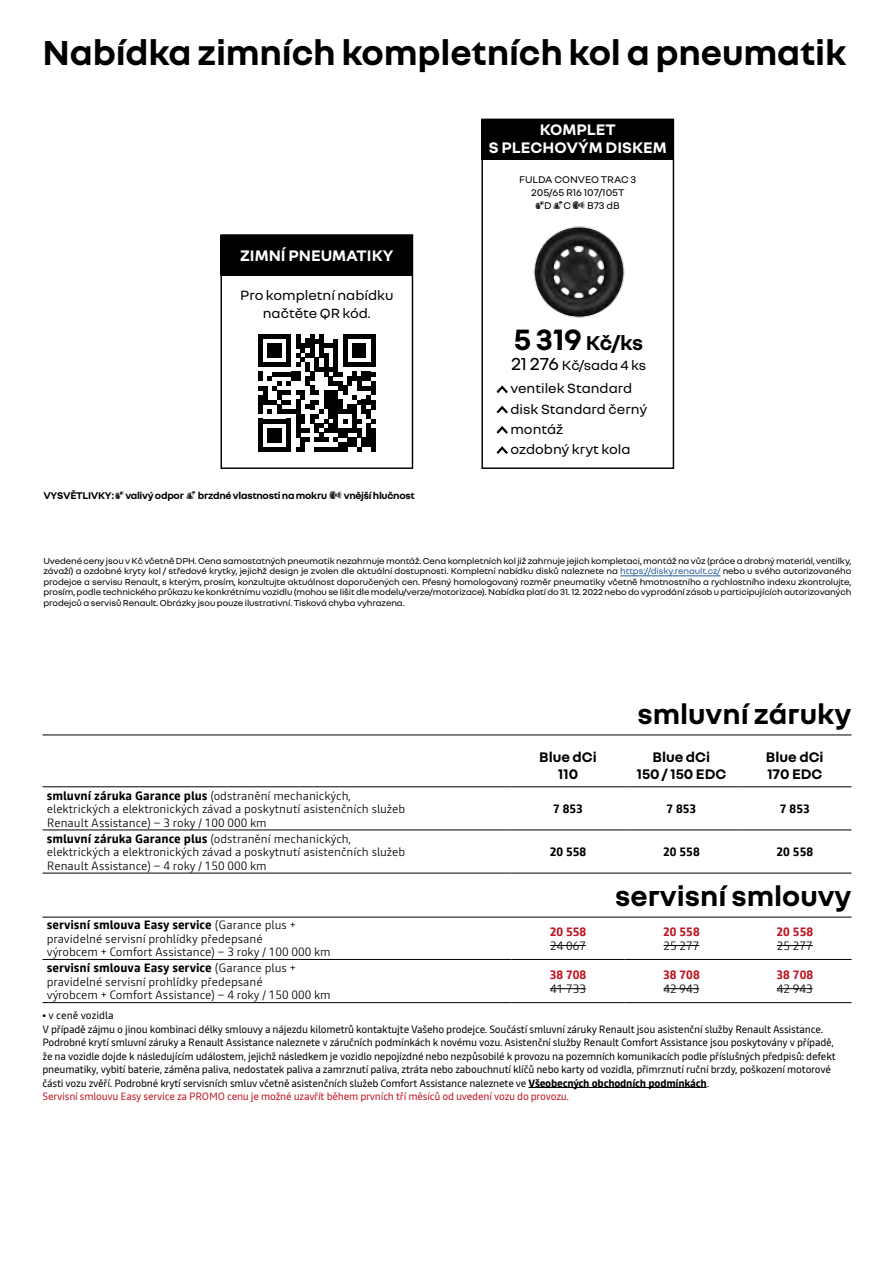
<style>
.page{position:relative;width:893px;height:1263px;background:#fff}
.page>*{position:absolute;margin:0;border:0;box-sizing:border-box;transform-origin:0 0}
.t1{font:700 37.5px "Nouvel R";letter-spacing:-.005em;color:#000}
.t2{font:700 30px "Nouvel R";color:#000}
.t3{font:700 21.75px "Nouvel R";color:#000}
.t4{font:700 16.5px/17.4px "Nouvel R";color:#fff;text-align:center}
.t5{font:700 15px/16.5px "Nouvel R";color:#000;text-align:center}
.t6{font:14.4px/20.2px "Nouvel R";color:#000}
.t7{font:300 12px/13.5px "Read";color:#000}
.t8{font:700 12px "Read";color:#be1622}
.t9{font:700 12px "Read";color:#000}
.t10{font:10.5px/13.5px "Read";letter-spacing:-.02em;color:#000}
.t11{font:700 10.5px "Nouvel R";letter-spacing:-.025em;color:#000}
.t12{font:10.5px/12.6px "Nouvel R";color:#000;text-align:center}
.t13{font:9.3px/10.5px "Nouvel R";letter-spacing:-.01em;color:#000;text-align:justify}
.s1{font-family:"Tyre Sound";font-weight:400}
.s2{font-family:"Tyre Sound"}
.s3{font-size:31.8px}
.s4{font-size:18.75px}
.s5{color:#275b9b}
.s6{font-weight:700}
.s7{color:#be1622}
</style>
<div class="page">
<hr style="left:528px;top:1087px;width:179px;height:1px;background:#000">
<hr style="left:43px;top:786px;width:468px;height:1px;background:#000">
<hr style="left:511px;top:829px;width:114px;height:1px;background:#000">
<hr style="left:625px;top:829px;width:113px;height:1px;background:#000">
<hr style="left:738px;top:829px;width:113px;height:1px;background:#000">
<hr style="left:511px;top:959px;width:114px;height:1px;background:#000">
<hr style="left:625px;top:959px;width:113px;height:1px;background:#000">
<hr style="left:738px;top:959px;width:113px;height:1px;background:#000">
<hr style="left:511px;top:1002px;width:114px;height:1px;background:#000">
<hr style="left:625px;top:1002px;width:113px;height:1px;background:#000">
<hr style="left:738px;top:1002px;width:113px;height:1px;background:#000">
<hr style="left:43px;top:829px;width:468px;height:1px;background:#000">
<hr style="left:43px;top:959px;width:468px;height:1px;background:#000">
<hr style="left:511px;top:786px;width:114px;height:1px;background:#000">
<hr style="left:625px;top:786px;width:113px;height:1px;background:#000">
<hr style="left:738px;top:786px;width:113px;height:1px;background:#000">
<hr style="left:43px;top:1002px;width:468px;height:1px;background:#000">
<hr style="left:43px;top:873px;width:468px;height:1px;background:#000">
<hr style="left:511px;top:873px;width:114px;height:1px;background:#000">
<hr style="left:625px;top:873px;width:113px;height:1px;background:#000">
<hr style="left:738px;top:873px;width:113px;height:1px;background:#000">
<hr style="left:43px;top:734px;width:808px;height:1px;background:#000">
<hr style="left:43px;top:917px;width:808px;height:1px;background:#000">
<hr style="left:550px;top:945px;width:36px;height:1px;background:#000">
<hr style="left:663px;top:945px;width:36px;height:1px;background:#000">
<hr style="left:777px;top:945px;width:36px;height:1px;background:#000">
<hr style="left:550px;top:988px;width:36px;height:1px;background:#000">
<hr style="left:663px;top:988px;width:36px;height:1px;background:#000">
<hr style="left:777px;top:988px;width:36px;height:1px;background:#000">
<div style="left:481px;top:119px;width:193px;height:350px;border:1px solid #000"></div>
<div style="left:221px;top:234px;width:192px;height:235px;border:1px solid #000"></div>
<div style="left:481px;top:119px;width:193px;height:41px;background:#000"></div>
<div style="left:221px;top:235px;width:192px;height:41px;background:#000"></div>
<svg style="left:496px;top:385px;width:12px;height:9px"></svg>
<svg style="left:496px;top:405px;width:12px;height:9px"></svg>
<svg style="left:496px;top:426px;width:12px;height:8px"></svg>
<svg style="left:496px;top:446px;width:12px;height:8px"></svg>
<hr style="left:620px;top:576px;width:100px;height:1px;background:#275b9b">
<svg style="left:258px;top:334px;width:118px;height:118px"></svg>
<div style="left:371px;top:428px;width:5px;height:14px;background:#000"></div>
<div style="left:371px;top:442px;width:5px;height:10px;background:#000"></div>
<img style="left:533px;top:226px;width:92px;height:92px">
<h1 class="t1" style="left:43px;top:29px;width:806px">Nabídka zimních kompletních kol a pneumatik</h1>
<h3 class="t4" style="left:240px;top:246px;width:155px">ZIMNÍ PNEUMATIKY</h3>
<h3 class="t6" style="left:240px;top:286px;width:155px;line-height:18px;text-align:center">Pro kompletní nabídku načtěte QR kód.</h3>
<p class="t11" style="left:43px;top:489px;width:373px">VYSVĚTLIVKY: <span class="s1">e</span> valivý odpor <span class="s1">d</span> brzdné vlastnosti na mokru <span class="s1">b</span> vnější hlučnost</p>
<h3 class="t4" style="left:489px;top:120px;width:179px">KOMPLET<br>S PLECHOVÝM DISKEM</h3>
<p class="t12" style="left:519px;top:173px;width:119px">FULDA CONVEO TRAC 3<br>205/65 R16 107/105T<br><span class="s2">e</span>D <span class="s2">d</span>C <span class="s2">b</span> B73 dB</p>
<h3 class="t3" style="left:514px;top:328px;width:131px"><span class="s3">5 319</span> Kč/ks</h3>
<h3 class="t6" style="left:510px;top:353px;width:137px;line-height:23.4px"><span class="s4">21 276</span> Kč/sada 4 ks ventilek Standard</h3>
<h3 class="t6" style="left:510px;top:398px;width:138px">disk Standard černý montáž<br>ozdobný kryt kola</h3>
<p class="t13" style="left:43px;top:555px;width:809px">Uvedené ceny jsou v Kč včetně DPH. Cena samostatných pneumatik nezahrnuje montáž. Cena kompletních kol již zahrnuje jejich kompletaci, montáž na vůz (práce a drobný materiál, ventilky, závaží) a ozdobné kryty kol / středové krytky, jejichž design je zvolen dle aktuální dostupnosti. Kompletní nabídku disků naleznete na <span class="s5">https://disky.renault.cz/</span> nebo u svého autorizovaného prodejce a servisu Renault, s kterým, prosím, konzultujte aktuálnost doporučených cen. Přesný homologovaný rozměr pneumatiky včetně hmotnostního a rychlostního indexu zkontrolujte, prosím, podle technického průkazu ke konkrétnímu vozidlu (mohou se lišit dle modelu/verze/motorizace). Nabídka platí do 31. 12. 2022 nebo do vyprodání zásob u participujících autorizovaných prodejců a servisů Renault. Obrázky jsou pouze ilustrativní. Tisková chyba vyhrazena.</p>
<h2 class="t2" style="left:637px;top:694px;width:216px">smluvní záruky</h2>
<p class="t7" style="left:47px;top:789px;width:360px"><span class="s6">smluvní záruka Garance plus</span> (odstranění mechanických, elektrických a elektronických závad a poskytnutí asistenčních služeb<br>Renault Assistance) – 3 roky / 100 000 km</p>
<p class="t7" style="left:47px;top:832px;width:360px"><span class="s6">smluvní záruka Garance plus</span> (odstranění mechanických, elektrických a elektronických závad a poskytnutí asistenčních služeb<br>Renault Assistance) – 4 roky / 150 000 km</p>
<h3 class="t5" style="left:539px;top:748px;width:59px">Blue dCi<br>110</h3>
<h3 class="t5" style="left:636px;top:748px;width:91px">Blue dCi<br>150 / 150 EDC</h3>
<h3 class="t5" style="left:766px;top:748px;width:59px;text-align:left">Blue dCi<br>170 EDC</h3>
<p class="t9" style="left:553px;top:800px;width:31px">7 853</p>
<p class="t9" style="left:666px;top:800px;width:31px">7 853</p>
<p class="t9" style="left:780px;top:800px;width:31px">7 853</p>
<p class="t9" style="left:550px;top:844px;width:38px">20 558</p>
<p class="t9" style="left:663px;top:844px;width:38px">20 558</p>
<p class="t9" style="left:776px;top:844px;width:38px">20 558</p>
<h2 class="t2" style="left:615px;top:876px;width:238px">servisní smlouvy</h2>
<p class="t7" style="left:47px;top:918px;width:285px"><span class="s6">servisní smlouva Easy service</span> (Garance plus + pravidelné servisní prohlídky předepsané<br>výrobcem + Comfort Assistance) – 3 roky / 100 000 km</p>
<p class="t8" style="left:550px;top:923px;width:38px">20 558</p>
<p class="t7" style="left:550px;top:938px;width:37px">24 067</p>
<p class="t8" style="left:663px;top:923px;width:38px">20 558</p>
<p class="t7" style="left:663px;top:938px;width:37px">25 277</p>
<p class="t8" style="left:776px;top:923px;width:38px">20 558</p>
<p class="t7" style="left:777px;top:938px;width:37px">25 277</p>
<p class="t7" style="left:47px;top:961px;width:285px"><span class="s6">servisní smlouva Easy service</span> (Garance plus + pravidelné servisní prohlídky předepsané<br>výrobcem + Comfort Assistance) – 4 roky / 150 000 km</p>
<p class="t8" style="left:550px;top:966px;width:38px">38 708</p>
<p class="t8" style="left:776px;top:966px;width:38px">38 708</p>
<p class="t7" style="left:777px;top:982px;width:37px">42 943</p>
<p class="t10" style="left:43px;top:1008px;width:795px"><span class="s6">•</span> v ceně vozidla<br>V případě zájmu o jinou kombinaci délky smlouvy a nájezdu kilometrů kontaktujte Vašeho prodejce. Součástí smluvní záruky Renault jsou asistenční služby Renault Assistance.<br>Podrobné krytí smluvní záruky a Renault Assistance naleznete v záručních podmínkách k novému vozu. Asistenční služby Renault Comfort Assistance jsou poskytovány v případě, že na vozidle dojde k následujícím událostem, jejichž následkem je vozidlo nepojízdné nebo nezpůsobilé k provozu na pozemních komunikacích podle příslušných předpisů: defekt pneumatiky, vybití baterie, záměna paliva, nedostatek paliva a zamrznutí paliva, ztráta nebo zabouchnutí klíčů nebo karty od vozidla, přimrznutí ruční brzdy, poškození motorové části vozu zvěří. Podrobné krytí servisních smluv včetně asistenčních služeb Comfort Assistance naleznete ve <span class="s6">Všeobecných obchodních podmínkách</span>.<br><span class="s7">Servisní smlouvu Easy service za PROMO cenu je možné uzavřít během prvních tří měsíců od uvedení vozu do provozu.</span></p>
<p class="t8" style="left:663px;top:966px;width:38px">38 708</p>
<p class="t7" style="left:663px;top:982px;width:37px">42 943</p>
<p class="t7" style="left:550px;top:982px;width:37px">41 733</p>
</div>
